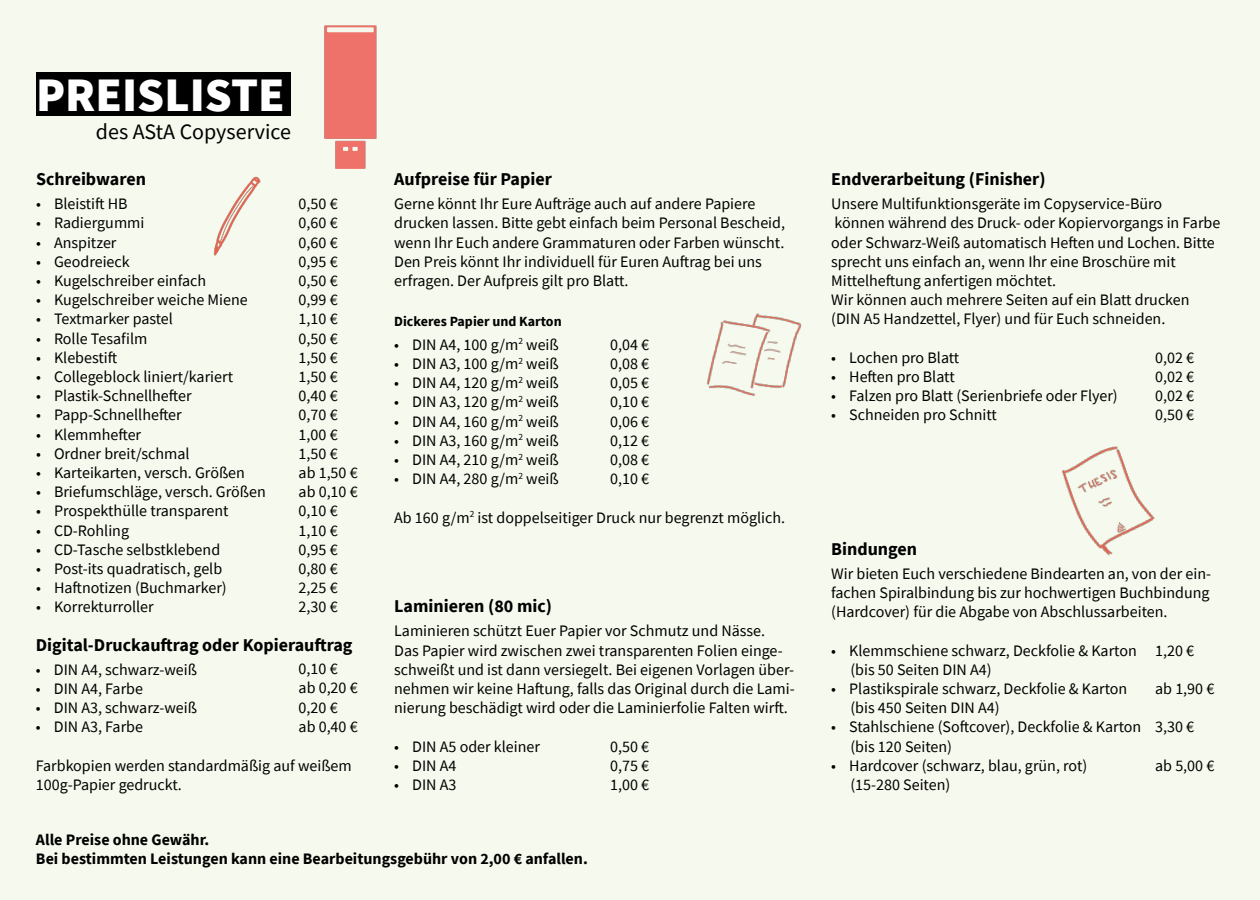
<style>
.page{position:relative;width:1260px;height:900px;background:#f6f9ed}
.page>*{position:absolute;margin:0;border:0;box-sizing:border-box;transform-origin:0 0}
.t1{font:900 48px "Source Sans Pro";color:#fff}
.t2{font:22px "Source Sans Pro";color:#000}
.t3{font:700 18px "Source Sans Pro";color:#000}
.t4{font:16px/19.2px "Source Sans Pro";color:#000}
.t5{font:700 16px/19.2px "Source Sans Pro";color:#000}
.t6{font:700 14px "Source Sans Pro";color:#000}
</style>
<div class="page">
<div style="left:36px;top:72px;width:255px;height:44px;background:#000"></div>
<img style="left:324px;top:25px;width:53px;height:144px">
<img style="left:213px;top:176px;width:48px;height:80px">
<img style="left:706px;top:313px;width:96px;height:83px">
<img style="left:1062px;top:446px;width:93px;height:110px">
<h1 class="t1" style="left:36px;top:62px;width:250px">PREISLISTE</h1>
<h2 class="t2" style="left:96px;top:118px;width:197px">des AStA Copyservice</h2>
<p class="t3" style="left:36px;top:167px;width:112px">Schreibwaren</p>
<p class="t4" style="left:36px;top:194px;width:93px">• Bleistift HB</p>
<p class="t4" style="left:36px;top:213px;width:110px">• Radiergummi</p>
<p class="t4" style="left:36px;top:233px;width:82px">• Anspitzer</p>
<p class="t4" style="left:36px;top:252px;width:95px">• Geodreieck</p>
<p class="t4" style="left:36px;top:271px;width:172px">• Kugelschreiber einfach</p>
<p class="t4" style="left:36px;top:290px;width:213px">• Kugelschreiber weiche Miene</p>
<p class="t4" style="left:36px;top:309px;width:139px">• Textmarker pastel</p>
<p class="t4" style="left:36px;top:329px;width:113px">• Rolle Tesafilm</p>
<p class="t4" style="left:36px;top:348px;width:83px">• Klebestift</p>
<p class="t4" style="left:36px;top:367px;width:199px">• Collegeblock liniert/kariert</p>
<p class="t4" style="left:36px;top:386px;width:157px">• Plastik-Schnellhefter</p>
<p class="t4" style="left:36px;top:405px;width:147px">• Papp-Schnellhefter</p>
<p class="t4" style="left:36px;top:425px;width:107px">• Klemmhefter</p>
<p class="t4" style="left:36px;top:444px;width:155px">• Ordner breit/schmal</p>
<p class="t4" style="left:36px;top:463px;width:210px">• Karteikarten, versch. Größen</p>
<p class="t4" style="left:36px;top:482px;width:231px">• Briefumschläge, versch. Größen</p>
<p class="t4" style="left:36px;top:501px;width:194px">• Prospekthülle transparent</p>
<p class="t4" style="left:36px;top:521px;width:95px">• CD-Rohling</p>
<p class="t4" style="left:36px;top:540px;width:186px">• CD-Tasche selbstklebend</p>
<p class="t4" style="left:36px;top:559px;width:188px">• Post-its quadratisch, gelb</p>
<p class="t4" style="left:36px;top:578px;width:192px">• Haftnotizen (Buchmarker)</p>
<p class="t4" style="left:36px;top:597px;width:119px">• Korrekturroller</p>
<p class="t4" style="left:299px;top:194px;width:61px">0,50 €<br>0,60 €<br>0,60 €<br>0,95 €<br>0,50 €<br>0,99 €<br>1,10 €<br>0,50 €<br>1,50 €<br>1,50 €<br>0,40 €<br>0,70 €<br>1,00 €<br>1,50 € ab 1,50 € ab 0,10 €<br>0,10 €<br>1,10 €<br>0,95 €<br>0,80 €<br>2,25 €<br>2,30 €</p>
<p class="t3" style="left:36px;top:633px;width:318px">Digital-Druckauftrag oder Kopierauftrag</p>
<p class="t4" style="left:36px;top:660px;width:163px">• DIN A4, schwarz-weiß</p>
<p class="t4" style="left:36px;top:679px;width:109px">• DIN A4, Farbe</p>
<p class="t4" style="left:36px;top:698px;width:163px">• DIN A3, schwarz-weiß</p>
<p class="t4" style="left:36px;top:717px;width:109px">• DIN A3, Farbe</p>
<p class="t4" style="left:36px;top:756px;width:317px">Farbkopien werden standardmäßig auf weißem<br>100g-Papier gedruckt.</p>
<p class="t4" style="left:299px;top:659px;width:61px">0,10 € ab 0,20 €<br>0,20 € ab 0,40 €</p>
<p class="t3" style="left:394px;top:167px;width:159px">Aufpreise für Papier</p>
<p class="t4" style="left:394px;top:194px;width:392px">Gerne könnt Ihr Eure Aufträge auch auf andere Papiere drucken lassen. Bitte gebt einfach beim Personal Bescheid, wenn Ihr Euch andere Grammaturen oder Farben wünscht.<br>Den Preis könnt Ihr individuell für Euren Auftrag bei uns erfragen. Der Aufpreis gilt pro Blatt.</p>
<p class="t6" style="left:394px;top:312px;width:169px">Dickeres Papier und Karton</p>
<p class="t4" style="left:394px;top:335px;width:166px">• DIN A4, 100 g/m<sup>2</sup> weiß</p>
<p class="t4" style="left:610px;top:335px;width:40px">0,04 €</p>
<p class="t4" style="left:394px;top:354px;width:166px">• DIN A3, 100 g/m<sup>2</sup> weiß</p>
<p class="t4" style="left:610px;top:354px;width:40px">0,08 €</p>
<p class="t4" style="left:394px;top:373px;width:166px">• DIN A4, 120 g/m<sup>2</sup> weiß</p>
<p class="t4" style="left:610px;top:373px;width:40px">0,05 €</p>
<p class="t4" style="left:394px;top:392px;width:166px">• DIN A3, 120 g/m<sup>2</sup> weiß</p>
<p class="t4" style="left:610px;top:392px;width:40px">0,10 €</p>
<p class="t4" style="left:394px;top:412px;width:166px">• DIN A4, 160 g/m<sup>2</sup> weiß</p>
<p class="t4" style="left:610px;top:412px;width:40px">0,06 €</p>
<p class="t4" style="left:394px;top:431px;width:166px">• DIN A3, 160 g/m<sup>2</sup> weiß</p>
<p class="t4" style="left:610px;top:431px;width:40px">0,12 €</p>
<p class="t4" style="left:394px;top:450px;width:166px">• DIN A4, 210 g/m<sup>2</sup> weiß</p>
<p class="t4" style="left:610px;top:450px;width:40px">0,08 €</p>
<p class="t4" style="left:394px;top:469px;width:166px">• DIN A4, 280 g/m<sup>2</sup> weiß</p>
<p class="t4" style="left:610px;top:469px;width:40px">0,10 €</p>
<p class="t4" style="left:394px;top:508px;width:392px">Ab 160 g/m<sup>2</sup> ist doppelseitiger Druck nur begrenzt möglich.</p>
<p class="t3" style="left:394px;top:594px;width:159px">Laminieren (80 mic)</p>
<p class="t4" style="left:394px;top:621px;width:402px">Laminieren schützt Euer Papier vor Schmutz und Nässe.<br>Das Papier wird zwischen zwei transparenten Folien einge&shy;schweißt und ist dann versiegelt. Bei eigenen Vorlagen über&shy;nehmen wir keine Haftung, falls das Original durch die Lami&shy;nierung beschädigt wird oder die Laminierfolie Falten wirft.</p>
<p class="t4" style="left:394px;top:736px;width:147px">• DIN A5 oder kleiner</p>
<p class="t4" style="left:610px;top:736px;width:40px">0,50 €</p>
<p class="t4" style="left:394px;top:756px;width:64px">• DIN A4</p>
<p class="t4" style="left:610px;top:756px;width:40px">0,75 €</p>
<p class="t4" style="left:394px;top:775px;width:64px">• DIN A3</p>
<p class="t4" style="left:610px;top:775px;width:40px">1,00 €</p>
<p class="t5" style="left:36px;top:830px;width:553px">Alle Preise ohne Gewähr.<br>Bei bestimmten Leistungen kann eine Bearbeitungsgebühr von 2,00 € anfallen.</p>
<p class="t3" style="left:831px;top:167px;width:216px">Endverarbeitung (Finisher)</p>
<p class="t4" style="left:831px;top:194px;width:391px">Unsere Multifunktionsgeräte im Copyservice-Büro<br>können während des Druck- oder Kopiervorgangs in Farbe oder Schwarz-Weiß automatisch Heften und Lochen. Bitte sprecht uns einfach an, wenn Ihr eine Broschüre mit Mittelheftung anfertigen möchtet.<br>Wir können auch mehrere Seiten auf ein Blatt drucken (DIN A5 Handzettel, Flyer) und für Euch schneiden.</p>
<p class="t4" style="left:831px;top:348px;width:130px">• Lochen pro Blatt</p>
<p class="t4" style="left:1155px;top:348px;width:40px">0,02 €</p>
<p class="t4" style="left:831px;top:367px;width:125px">• Heften pro Blatt</p>
<p class="t4" style="left:1155px;top:367px;width:40px">0,02 €</p>
<p class="t4" style="left:831px;top:386px;width:288px">• Falzen pro Blatt (Serienbriefe oder Flyer)</p>
<p class="t4" style="left:1155px;top:386px;width:40px">0,02 €</p>
<p class="t4" style="left:831px;top:405px;width:167px">• Schneiden pro Schnitt</p>
<p class="t4" style="left:1155px;top:405px;width:40px">0,50 €</p>
<p class="t3" style="left:831px;top:537px;width:87px">Bindungen</p>
<p class="t4" style="left:831px;top:564px;width:381px;text-align:justify">Wir bieten Euch verschiedene Bindearten an, von der ein&shy;fachen Spiralbindung bis zur hochwertigen Buchbindung (Hardcover) für die Abgabe von Abschlussarbeiten.</p>
<p class="t4" style="left:850px;top:640px;width:345px;text-indent:-19px">• Klemmschiene schwarz, Deckfolie &amp; Karton 1,20 € (bis 50 Seiten DIN A4)</p>
<p class="t4" style="left:831px;top:679px;width:298px">• Plastikspirale schwarz, Deckfolie &amp; Karton</p>
<p class="t4" style="left:1155px;top:679px;width:61px">ab 1,90 €</p>
<p class="t4" style="left:850px;top:698px;width:151px">(bis 450 Seiten DIN A4)</p>
<p class="t4" style="left:850px;top:717px;width:345px;text-indent:-19px">• Stahlschiene (Softcover), Deckfolie &amp; Karton 3,30 € (bis 120 Seiten)</p>
<p class="t4" style="left:831px;top:756px;width:258px">• Hardcover (schwarz, blau, grün, rot)</p>
<p class="t4" style="left:1155px;top:756px;width:61px">ab 5,00 €</p>
<p class="t4" style="left:850px;top:775px;width:101px">(15-280 Seiten)</p>
</div>
